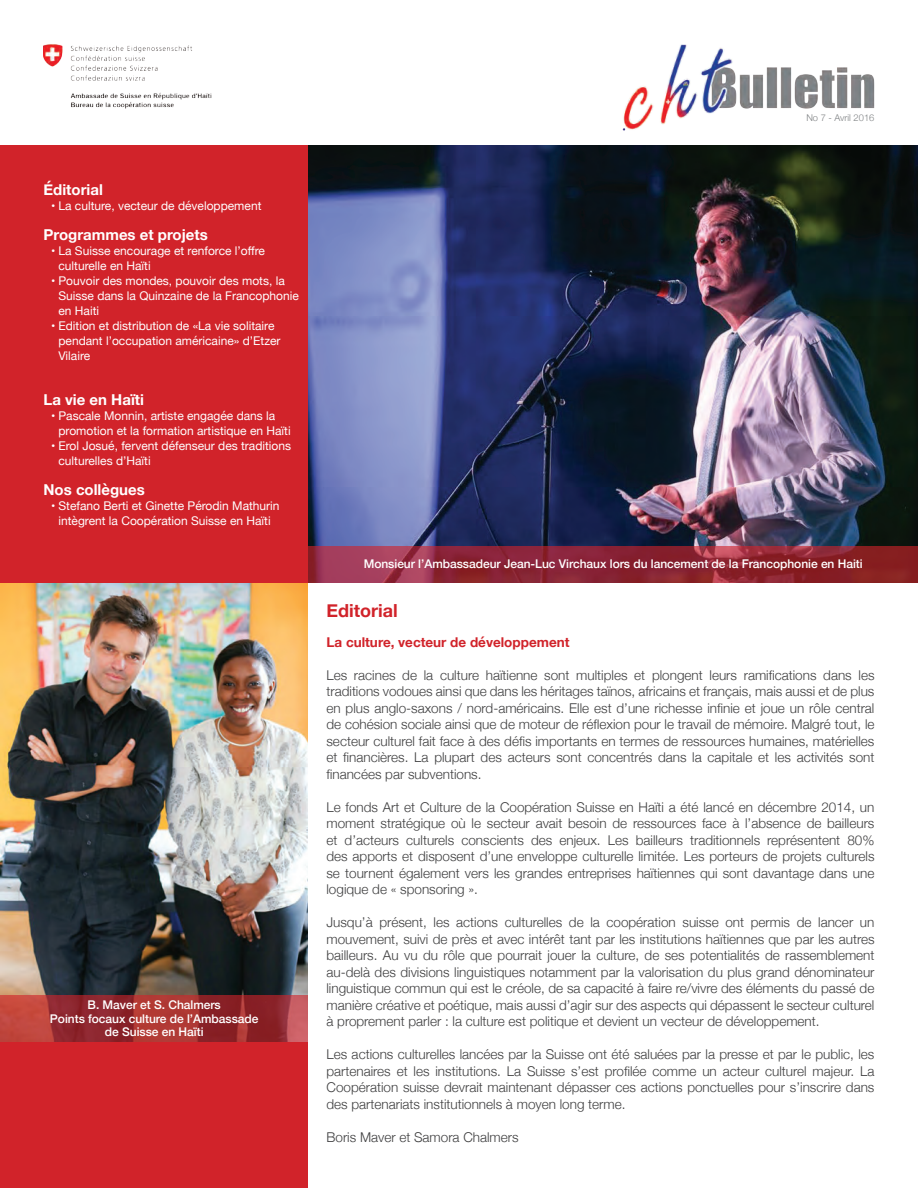
<style>
.page{position:relative;width:918px;height:1188px;background:#fff}
.page>*{position:absolute;margin:0;border:0;box-sizing:border-box;transform-origin:0 0}
.t1{font:700 18px "Helvetica Neue";color:#d1232a}
.t2{font:700 15px "Helvetica Neue";color:#fff}
.t3{font:300 13.5px/16.5px "Helvetica Neue";color:#3e3e3f;text-align:justify}
.t4{font:700 13.5px "Helvetica Neue";color:#d1232a}
.t5{font:12px/15px "Helvetica Neue";color:#fff}
.t6{font:500 12px/13.5px "Helvetica Neue";letter-spacing:-.005em;color:#fff;text-align:center}
.t7{font:300 9.3px "Helvetica Neue";color:#808385}
</style>
<div class="page">
<img style="left:622px;top:44px;width:253px;height:87px">
<img style="left:43px;top:44px;width:169px;height:65px">
<div style="left:0;top:146px;width:309px;height:1042px;background:#d1232a"></div>
<img style="left:309px;top:146px;width:609px;height:401px">
<svg style="left:309px;top:547px;width:609px;height:36px;background:#8f2837"></svg>
<img style="left:0;top:583px;width:309px;height:412px">
<svg style="left:0;top:995px;width:309px;height:48px;background:#a23233"></svg>
<p class="t2" style="left:44px;top:178px;width:61px">Éditorial</p>
<p class="t5" style="left:51px;top:199px;width:212px">• La culture, vecteur de développement</p>
<p class="t2" style="left:44px;top:223px;width:166px">Programmes et projets</p>
<p class="t5" style="left:58px;top:244px;width:208px;text-indent:-8px">• La Suisse encourage et renforce l’offre culturelle en Haïti</p>
<p class="t5" style="left:58px;top:274px;width:242px;text-indent:-8px">• Pouvoir des mondes, pouvoir des mots, la<br>Suisse dans la Quinzaine de la Francophonie en Haiti</p>
<p class="t5" style="left:58px;top:319px;width:224px;text-indent:-8px">• Edition et distribution de «La vie solitaire pendant l’occupation américaine» d’Etzer<br>Vilaire</p>
<p class="t2" style="left:44px;top:388px;width:102px">La vie en Haïti</p>
<p class="t5" style="left:58px;top:409px;width:234px;text-indent:-8px">• Pascale Monnin, artiste engagée dans la promotion et la formation artistique en Haïti</p>
<p class="t5" style="left:58px;top:439px;width:234px;text-indent:-8px">• Erol Josué, fervent défenseur des traditions culturelles d’Haïti</p>
<p class="t2" style="left:44px;top:478px;width:103px">Nos collègues</p>
<p class="t5" style="left:51px;top:499px;width:230px;text-align:center">• Stefano Berti et Ginette Pérodin Mathurin intègrent la Coopération Suisse en Haïti</p>
<p class="t6" style="left:50px;top:998px;width:210px">B. Maver et S. Chalmers<br>Points focaux culture de l’Ambassade de Suisse en Haïti</p>
<p class="t7" style="left:806px;top:110px;width:70px">No 7 - Avril 2016</p>
<p class="t6" style="left:364px;top:556px;width:501px">Monsieur l’Ambassadeur Jean-Luc Virchaux lors du lancement de la Francophonie en Haiti</p>
<h1 class="t1" style="left:327px;top:596px;width:73px">Editorial</h1>
<p class="t4" style="left:327px;top:632px;width:245px">La culture, vecteur de développement</p>
<p class="t3" style="left:327px;top:666px;width:550px">Les racines de la culture haïtienne sont multiples et plongent leurs ramifications dans les traditions vodoues ainsi que dans les héritages taïnos, africains et français, mais aussi et de plus en plus anglo-saxons / nord-américains. Elle est d’une richesse infinie et joue un rôle central de cohésion sociale ainsi que de moteur de réflexion pour le travail de mémoire. Malgré tout, le secteur culturel fait face à des défis importants en termes de ressources humaines, matérielles et financières. La plupart des acteurs sont concentrés dans la capitale et les activités sont financées par subventions.</p>
<p class="t3" style="left:327px;top:798px;width:550px">Le fonds Art et Culture de la Coopération Suisse en Haïti a été lancé en décembre 2014, un moment stratégique où le secteur avait besoin de ressources face à l’absence de bailleurs et d’acteurs culturels conscients des enjeux. Les bailleurs traditionnels représentent 80% des apports et disposent d’une enveloppe culturelle limitée. Les porteurs de projets culturels se tournent également vers les grandes entreprises haïtiennes qui sont davantage dans une logique de « sponsoring ».</p>
<p class="t3" style="left:327px;top:913px;width:550px">Jusqu’à présent, les actions culturelles de la coopération suisse ont permis de lancer un mouvement, suivi de près et avec intérêt tant par les institutions haïtiennes que par les autres bailleurs. Au vu du rôle que pourrait jouer la culture, de ses potentialités de rassemblement au-delà des divisions linguistiques notamment par la valorisation du plus grand dénominateur linguistique commun qui est le créole, de sa capacité à faire re/vivre des éléments du passé de manière créative et poétique, mais aussi d’agir sur des aspects qui dépassent le secteur culturel à proprement parler : la culture est politique et devient un vecteur de développement.</p>
<p class="t3" style="left:327px;top:1045px;width:550px">Les actions culturelles lancées par la Suisse ont été saluées par la presse et par le public, les partenaires et les institutions. La Suisse s’est profilée comme un acteur culturel majeur. La Coopération suisse devrait maintenant dépasser ces actions ponctuelles pour s’inscrire dans des partenariats institutionnels à moyen long terme.</p>
<p class="t3" style="left:327px;top:1128px;width:194px">Boris Maver et Samora Chalmers</p>
</div>
